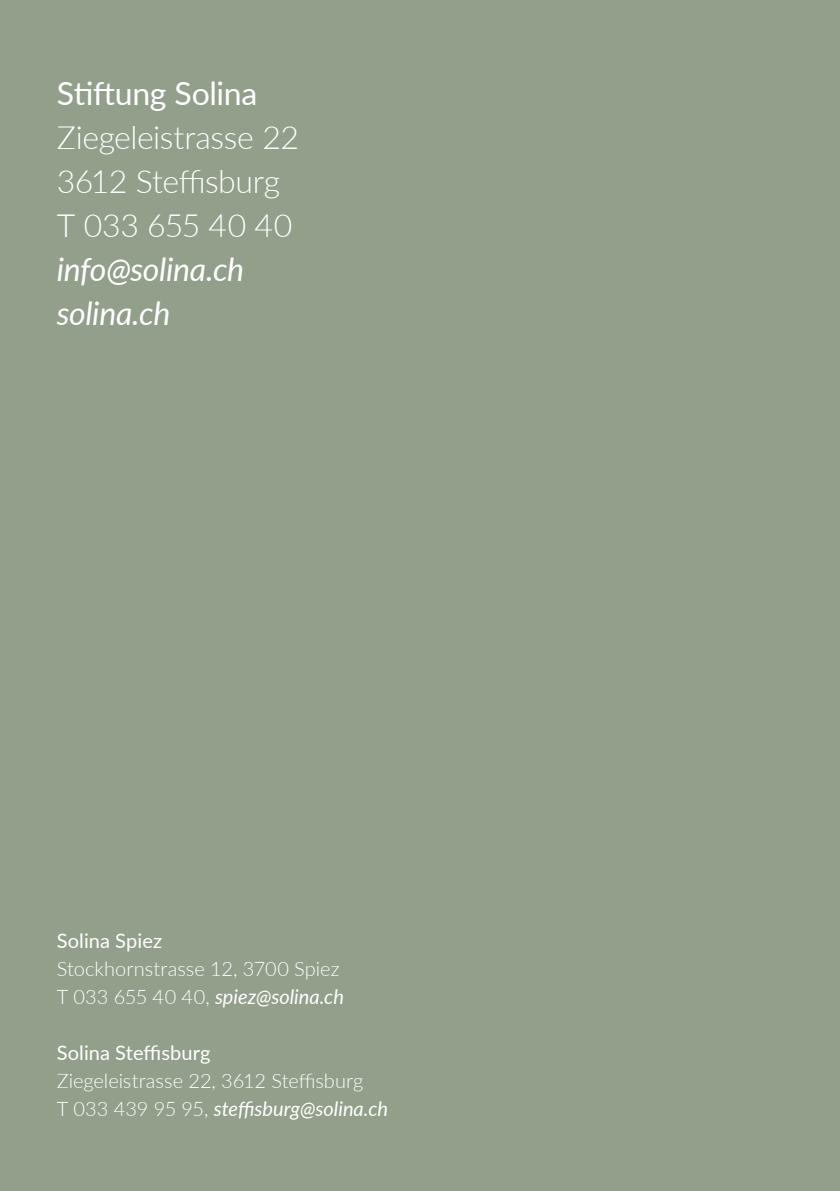
<style>
.page{position:relative;width:840px;height:1191px;background:#fff}
.page>*{position:absolute;margin:0;border:0;box-sizing:border-box;transform-origin:0 0}
.t1{font:300 32px/44px "Lato";letter-spacing:-.015em;color:#fff}
.t2{font:italic 32px/44px "Lato";letter-spacing:-.01em;color:#fff}
.t3{font:32px "Lato";letter-spacing:-.01em;color:#fff}
.t4{font:300 20px/28px "Lato";color:#fff}
.t5{font:20px "Lato";letter-spacing:.005em;color:#fff}
.s1{font-weight:400;font-style:italic}
</style>
<div class="page">
<div style="left:0;top:0;width:839px;height:1191px;background:#919f8b"></div>
<h1 class="t3" style="left:57px;top:71px;width:202px">Stiftung Solina</h1>
<h1 class="t1" style="left:57px;top:114px;width:244px">Ziegeleistrasse 22<br>3612 Steffisburg<br>T 033 655 40 40</h1>
<h1 class="t2" style="left:57px;top:246px;width:189px">info@solina.ch solina.ch</h1>
<p class="t5" style="left:57px;top:926px;width:107px">Solina Spiez</p>
<p class="t4" style="left:57px;top:953px;width:288px">Stockhornstrasse 12, 3700 Spiez<br>T 033 655 40 40, <span class="s1">spiez@solina.ch</span></p>
<p class="t5" style="left:57px;top:1038px;width:155px">Solina Steffisburg</p>
<p class="t4" style="left:57px;top:1065px;width:332px">Ziegeleistrasse 22, 3612 Steffisburg<br>T 033 439 95 95, <span class="s1">steffisburg@solina.ch</span></p>
</div>
